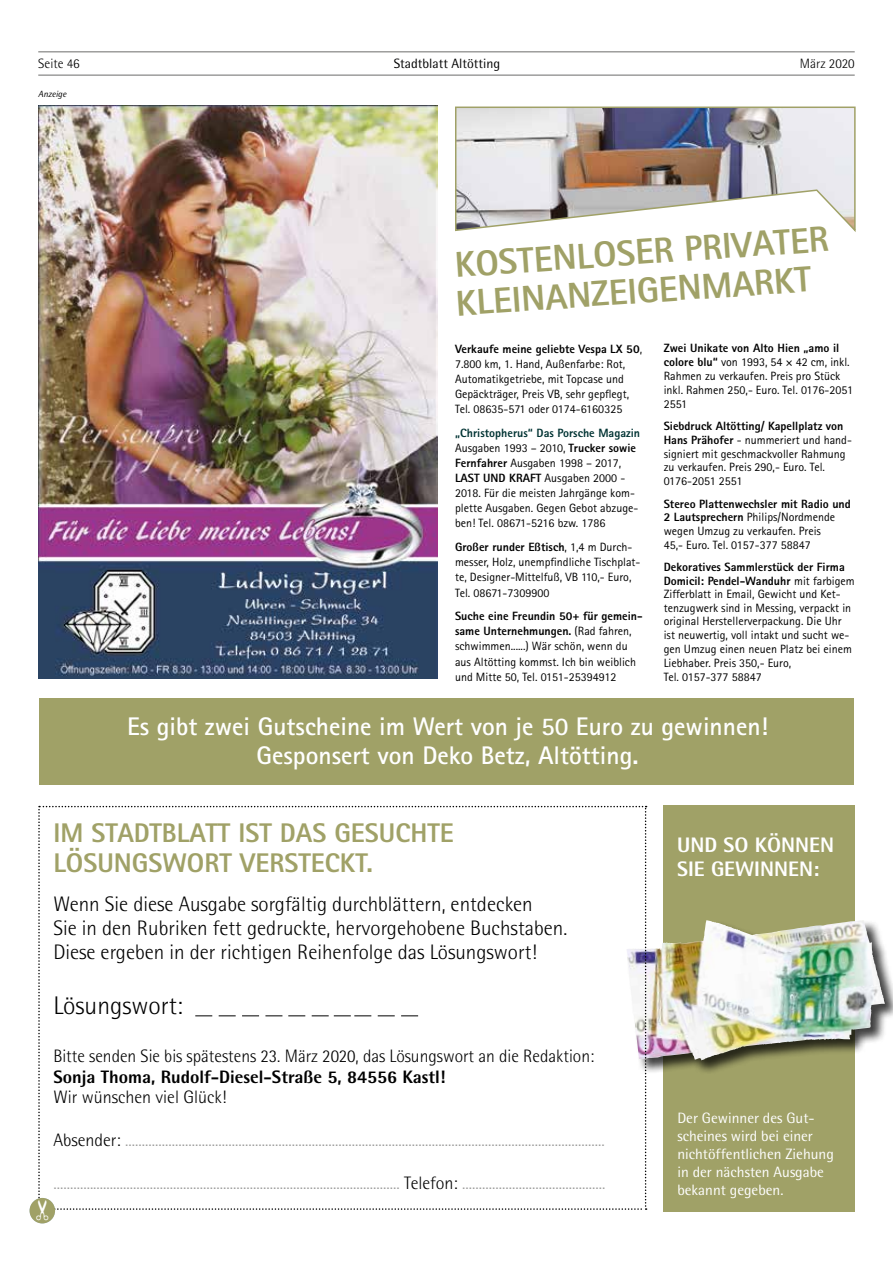
<style>
.page{position:relative;width:893px;height:1263px;background:#fff}
.page>*{position:absolute;margin:0;border:0;box-sizing:border-box;transform-origin:0 0}
.t1{font:800 36px/38.7px "Rotis Sans Serif";color:#a0a167}
.t2{font:800 27px/30px "Rotis Sans Serif";color:#a0a167}
.t3{font:700 25.5px/28.5px "Rotis Sans Serif";color:#fff;text-align:center}
.t4{font:300 25.5px "Rotis Semi Sans";color:#000}
.t5{font:300 21px/24px "Rotis Semi Sans";color:#000}
.t6{font:800 21px/24px "Rotis Semi Sans";color:#fff}
.t7{font:300 18px "Rotis Semi Sans";color:#9d9d9c}
.t8{font:300 18px "Rotis Semi Sans";color:#000}
.t9{font:800 18px "Rotis Semi Sans";color:#000}
.t10{font:15px/18px "Rotis Semi Sans";color:#fff}
.t11{font:13.5px "Rotis Semi Sans";color:#000}
.t12{font:300 13.5px "Rotis Semi Sans";color:#000}
.t13{font:12px/15.1px "Rotis Sans Serif";color:#000}
.t14{font:italic 9px "Rotis Semi Sans";color:#000}
.s1{font-weight:800}
.s2{font-weight:800;color:#013333}
.s3{color:#000}
</style>
<div class="page">
<hr style="left:38px;top:51px;width:817px;height:2px;background:#9d9d9c">
<hr style="left:38px;top:74px;width:817px;height:2px;background:#9d9d9c">
<img style="left:455px;top:106px;width:401px;height:126px">
<div style="left:663px;top:805px;width:192px;height:407px;background:#a0a167"></div>
<div style="left:627px;top:919px;width:266px;height:156px;background:#000;opacity:.75"></div>
<img style="left:647px;top:920px;width:212px;height:30px">
<div style="left:30px;top:1198px;width:25px;height:25px;background:#a0a167;border-radius:50%"></div>
<div style="left:40px;top:698px;width:814px;height:86px;background:#a0a167"></div>
<img style="left:39px;top:105px;width:399px;height:573px">
<svg style="left:36px;top:806px;width:611px;height:415px"></svg>
<p class="t12" style="left:38px;top:55px;width:43px">Seite 46</p>
<p class="t11" style="left:394px;top:55px;width:108px">Stadtblatt Altötting</p>
<p class="t12" style="left:800px;top:55px;width:56px">März 2020</p>
<p class="t14" style="left:38px;top:89px;width:30px">Anzeige</p>
<h1 class="t1" style="left:452px;top:245px;width:378px;rotate:-4deg">KOSTENLOSER PRIVATER<br>KLEINANZEIGENMARKT</h1>
<p class="t13" style="left:455px;top:341px;width:189px"><span class="s1">Verkaufe meine geliebte Vespa LX 50</span>, 7.800 km, 1. Hand, Außenfarbe: Rot, Automatikgetriebe, mit Topcase und Gepäckträger, Preis VB, sehr gepflegt, Tel. 08635-571 oder 0174-6160325</p>
<p class="t13" style="left:455px;top:425px;width:187px"><span class="s2">„Christopherus“ Das Porsche Magazin </span>Ausgaben 1993 – 2010, <span class="s1">Trucker sowie Fernfahrer</span> Ausgaben 1998 – 2017, <span class="s1">LAST UND KRAFT</span> Ausgaben 2000 - 2018. Für die meisten Jahrgänge kom&shy;plette Ausgaben. Gegen Gebot abzuge&shy;ben! Tel. 08671-5216 bzw. 1786</p>
<p class="t13" style="left:455px;top:539px;width:187px"><span class="s1">Großer runder Eßtisch</span>, 1,4 m Durch&shy;messer, Holz, unempfindliche Tischplat&shy;te, Designer-Mittelfuß, VB 110,- Euro, Tel. 08671-7309900</p>
<p class="t13" style="left:455px;top:608px;width:189px"><span class="s1">Suche eine Freundin 50+ für gemein&shy;same Unternehmungen.</span> (Rad fahren, schwimmen......) Wär schön, wenn du aus Altötting kommst. Ich bin weiblich und Mitte 50, Tel. 0151-25394912</p>
<p class="t13" style="left:664px;top:341px;width:191px;line-height:13.8px"><span class="s1">Zwei Unikate von Alto Hien „amo il colore blu“</span> von 1993, 54 × 42 cm, inkl.<br>Rahmen zu verkaufen. Preis pro Stück inkl. Rahmen 250,- Euro. Tel. 0176-2051<br>2551</p>
<p class="t13" style="left:664px;top:419px;width:190px;line-height:13.8px"><span class="s1">Siebdruck Altötting/ Kapellplatz von Hans Prähofer</span> - nummeriert und hand&shy;signiert mit geschmackvoller Rahmung zu verkaufen. Preis 290,- Euro. Tel.<br>0176-2051 2551</p>
<p class="t13" style="left:664px;top:496px;width:189px;line-height:13.8px"><span class="s1">Stereo Plattenwechsler mit Radio und 2 Lautsprechern</span> Philips/Nordmende wegen Umzug zu verkaufen. Preis<br>45,- Euro. Tel. 0157-377 58847</p>
<p class="t13" style="left:664px;top:560px;width:193px;line-height:13.6px"><span class="s1">Dekoratives Sammlerstück der Firma Domicil: Pendel-Wanduhr</span> mit farbigem Zifferblatt in Email, Gewicht und Ket&shy;tenzugwerk sind in Messing, verpackt in original Herstellerverpackung. Die Uhr ist neuwertig, voll intakt und sucht we&shy;gen Umzug einen neuen Platz bei einem Liebhaber. Preis 350,- Euro,<br>Tel. 0157-377 58847</p>
<h3 class="t3" style="left:127px;top:712px;width:643px">Es gibt zwei Gutscheine im Wert von je 50 Euro zu gewinnen!<br>Gesponsert von Deko Betz, Altötting.</h3>
<h2 class="t2" style="left:53px;top:818px;width:402px">IM STADTBLATT IST DAS GESUCHTE<br>LÖSUNGSWORT VERSTECKT.</h2>
<h3 class="t5" style="left:53px;top:892px;width:515px">Wenn Sie diese Ausgabe sorgfältig durchblättern, entdecken<br>Sie in den Rubriken fett gedruckte, hervorgehobene Buchstaben.<br>Diese ergeben in der richtigen Reihenfolge das Lösungswort!</h3>
<h3 class="t4" style="left:53px;top:991px;width:131px">Lösungswort:</h3>
<h3 class="t8" style="left:53px;top:1045px;width:542px">Bitte senden Sie bis spätestens 23. März 2020, das Lösungswort an die Redaktion:</h3>
<h3 class="t9" style="left:53px;top:1065px;width:394px">Sonja Thoma, Rudolf-Diesel-Straße 5, 84556 Kastl!</h3>
<h3 class="t8" style="left:53px;top:1087px;width:175px">Wir wünschen viel Glück!</h3>
<h3 class="t7" style="left:53px;top:1130px;width:553px"><span class="s3">Absender:</span> ................................................................................................................................................</h3>
<h3 class="t7" style="left:53px;top:1172px;width:554px">........................................................................................................ <span class="s3">Telefon:</span> ...........................................</h3>
<h3 class="t6" style="left:677px;top:833px;width:158px">UND SO KÖNNEN<br>SIE GEWINNEN:</h3>
<p class="t10" style="left:677px;top:1109px;width:158px">Der Gewinner des Gut&shy;scheines wird bei einer nichtöffentlichen Ziehung in der nächsten Ausgabe bekannt gegeben.</p>
</div>
